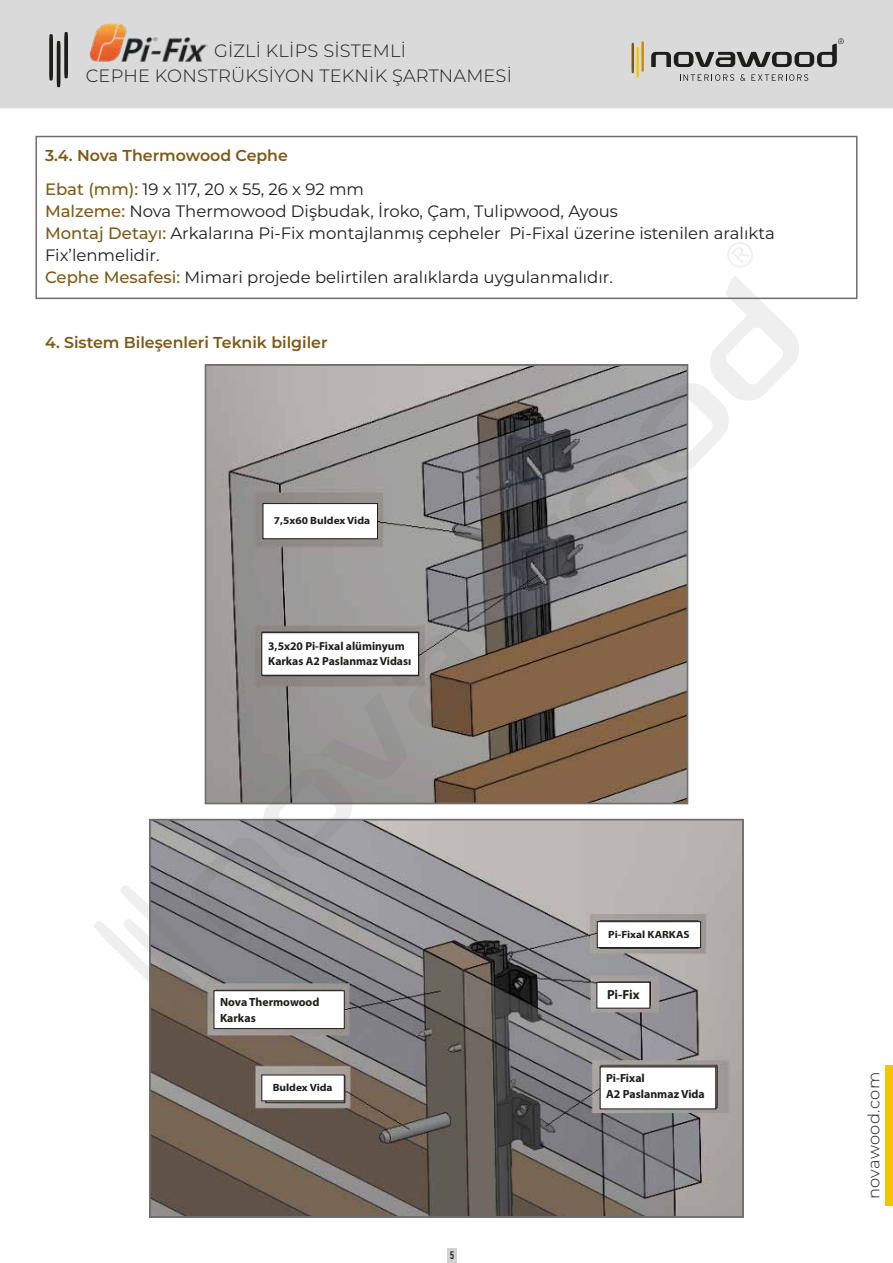
<style>
.page{position:relative;width:893px;height:1263px;background:#fff}
.page>*{position:absolute;margin:0;border:0;box-sizing:border-box;transform-origin:0 0}
.t1{font:300 17.85px/25.5px "Montserrat";letter-spacing:.01em;color:#1d1d1b}
.t2{font:16.5px/22px "Montserrat";color:#1d1d1b}
.t3{font:300 16.2px "Montserrat";letter-spacing:.015em;color:#1d1d1b}
.t4{font:600 15.75px "Montserrat";color:#7f5813}
.t5{font:700 13.2px "Myriad Pro";color:#1d1d1b}
.t6{font:700 11.85px/16px "Myriad Pro";color:#1d1d1b}
.t7{font:700 11.7px/14.5px "Myriad Pro";color:#1d1d1b}
.t8{font:10.8px "DIN Condensed";color:#1d1d1b}
.t9{font:700 10.5px "Myriad Pro";color:#1d1d1b;scale:1.08 1}
.s1{font-weight:500;color:#7f5813}
</style>
<div class="page">
<div style="left:448px;top:1248px;width:9px;height:15px;background:#d0d0d0"></div>
<img style="left:153px;top:1020px;width:587px;height:194px">
<div style="left:0;top:0;width:893px;height:108px;background:#dadada"></div>
<svg style="left:631px;top:41px;width:13px;height:37px"></svg>
<svg style="left:680px;top:74px;width:54px;height:7px"></svg>
<svg style="left:740px;top:74px;width:5px;height:7px"></svg>
<svg style="left:751px;top:74px;width:57px;height:7px"></svg>
<svg style="left:651px;top:38px;width:193px;height:29px;background:#a6a6a6"></svg>
<svg style="left:49px;top:32px;width:19px;height:55px"></svg>
<img style="left:88px;top:22px;width:119px;height:41px">
<svg style="left:94px;top:276px;width:705px;height:744px"></svg>
<svg style="left:727px;top:242px;width:26px;height:26px"></svg>
<div style="left:35px;top:136px;width:822px;height:163px;border:2px solid #706f6f"></div>
<div style="left:261px;top:632px;width:158px;height:44px;background:#fff;border:1px solid #1d1d1b"></div>
<div style="left:596px;top:982px;width:54px;height:26px;background:#fff;border:1px solid #1d1d1b"></div>
<div style="left:597px;top:921px;width:104px;height:27px;background:#fff;border:1px solid #1d1d1b"></div>
<div style="left:261px;top:1074px;width:84px;height:27px;background:#fff"></div>
<div style="left:263px;top:503px;width:115px;height:36px;background:#fff;border:1px solid #1d1d1b"></div>
<div style="left:214px;top:990px;width:131px;height:39px;background:#fff;border:1px solid #1d1d1b"></div>
<div style="left:600px;top:1066px;width:116px;height:43px;background:#fff;border:1px solid #1d1d1b"></div>
<div style="left:885px;top:1065px;width:8px;height:140px;background:#f2c700"></div>
<p class="t1" style="left:86px;top:37px;width:428px;text-indent:128px">GİZLİ KLİPS SİSTEMLİ<br>CEPHE KONSTRÜKSİYON TEKNİK ŞARTNAMESİ</p>
<p class="t4" style="left:45px;top:144px;width:244px">3.4. Nova Thermowood Cephe</p>
<p class="t2" style="left:45px;top:177px;width:731px"><span class="s1">Ebat (mm):</span> 19 x 117, 20 x 55, 26 x 92 mm<br><span class="s1">Malzeme:</span> Nova Thermowood Dişbudak, İroko, Çam, Tulipwood, Ayous<br><span class="s1">Montaj Detayı:</span> Arkalarına Pi-Fix montajlanmış cepheler Pi-Fixal üzerine istenilen aralıkta Fix’lenmelidir.<br><span class="s1">Cephe Mesafesi:</span> Mimari projede belirtilen aralıklarda uygulanmalıdır.</p>
<p class="t4" style="left:45px;top:331px;width:284px">4. Sistem Bileşenleri Teknik bilgiler</p>
<p class="t9" style="left:274px;top:514px;width:91px">7,5x60 Buldex Vida</p>
<p class="t7" style="left:268px;top:639px;width:145px">3,5x20 Pi-Fixal alüminyum<br>Karkas A2 Paslanmaz Vidası</p>
<p class="t6" style="left:220px;top:994px;width:101px">Nova Thermowood<br>Karkas</p>
<p class="t9" style="left:273px;top:1080px;width:57px">Buldex Vida</p>
<p class="t8" style="left:450px;top:1249px;width:6px">5</p>
<p class="t9" style="left:608px;top:927px;width:77px">Pi-Fixal KARKAS</p>
<p class="t5" style="left:607px;top:986px;width:34px">Pi-Fix</p>
<p class="t6" style="left:606px;top:1070px;width:100px">Pi-Fixal<br>A2 Paslanmaz Vida</p>
<p class="t3" style="left:863px;top:1199px;width:129px;rotate:-90deg">novawood.com</p>
</div>
